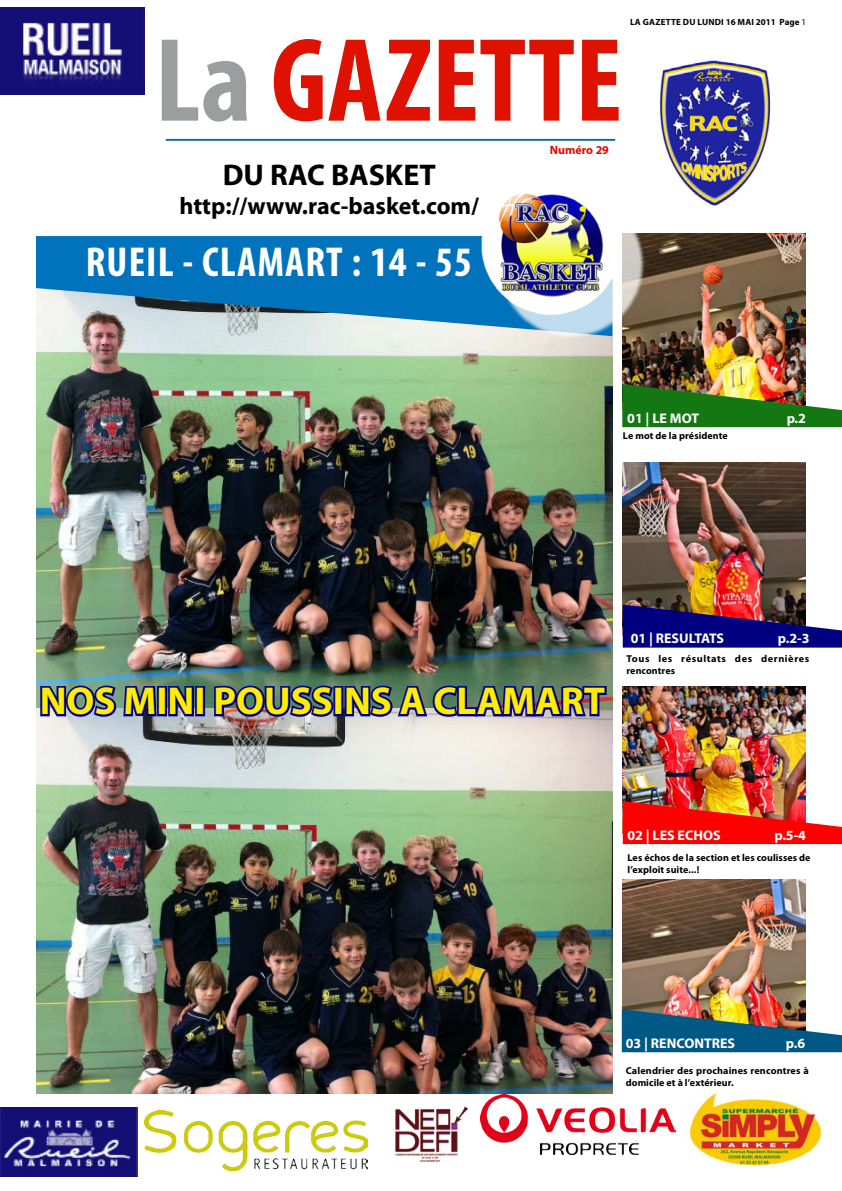
<style>
.page{position:relative;width:842px;height:1191px;background:#fff}
.page>*{position:absolute;margin:0;border:0;box-sizing:border-box;transform-origin:0 0}
.t1{font:700 condensed 120px "Myriad Pro";color:#df1100}
.t2{font:700 condensed 42px "Myriad Pro";letter-spacing:.025em;color:#fff}
.t3{font:700 39px "Myriad Pro";color:#ffed00}
.t4{font:700 30px "Myriad Pro";color:#000}
.t5{font:700 24px "Myriad Pro";color:#000}
.t6{font:700 14px "Myriad Pro";color:#fff}
.t7{font:700 12px "Myriad Pro";color:#df0a00}
.t8{font:700 10px/12px "Myriad Pro";letter-spacing:.01em;color:#000}
.t9{font:700 10px/12px "Myriad Pro";letter-spacing:.055em;color:#000}
.t10{font:700 9px "Myriad Pro";color:#000}
.t11{font:700 9px "Myriad Pro";letter-spacing:.02em;color:#000}
.s1{color:#9c9d9f}
.s2{font-weight:400}
</style>
<div class="page">
<img style="left:36px;top:336px;width:576px;height:757px">
<svg style="left:38px;top:682px;width:121px;height:38px;background:#45538e"></svg>
<div style="left:157px;top:686px;width:10px;height:30px;border:4px solid #000080"></div>
<svg style="left:166px;top:682px;width:30px;height:38px"></svg>
<div style="left:195px;top:686px;width:10px;height:30px;border:4px solid #000080"></div>
<svg style="left:212px;top:683px;width:123px;height:36px;background:#39427e"></svg>
<div style="left:333px;top:686px;width:10px;height:30px;border:4px solid #000080"></div>
<svg style="left:343px;top:682px;width:266px;height:38px;background:#434b7f"></svg>
<hr style="left:166px;top:139px;width:449px;height:1px;background:#005ea8">
<hr style="left:166px;top:140px;width:449px;height:1px;background:#005ea8">
<img style="left:145px;top:1110px;width:222px;height:60px">
<img style="left:689px;top:1090px;width:134px;height:77px">
<img style="left:480px;top:1094px;width:195px;height:61px">
<img style="left:660px;top:60px;width:111px;height:146px">
<img style="left:622px;top:234px;width:184px;height:150px">
<img style="left:622px;top:463px;width:184px;height:173px">
<img style="left:622px;top:686px;width:184px;height:147px">
<img style="left:622px;top:879px;width:184px;height:130px">
<img style="left:622px;top:384px;width:220px;height:43px">
<img style="left:623px;top:604px;width:219px;height:43px">
<img style="left:623px;top:801px;width:219px;height:43px">
<img style="left:622px;top:1009px;width:220px;height:43px">
<svg style="left:36px;top:236px;width:461px;height:100px;background:#3c8dc0"></svg>
<div style="left:497px;top:190px;width:148px;height:148px;background:#fff;opacity:.75"></div>
<img style="left:478px;top:190px;width:148px;height:128px">
<img style="left:0;top:8px;width:145px;height:87px">
<img style="left:0;top:1107px;width:138px;height:69px">
<img style="left:395px;top:1106px;width:74px;height:56px">
<h1 class="t1" style="left:155px;top:6px;width:469px"><span class="s1">La</span> GAZETTE</h1>
<h3 class="t4" style="left:223px;top:155px;width:215px">DU RAC BASKET</h3>
<h3 class="t5" style="left:180px;top:190px;width:301px">http://www.rac-basket.com/</h3>
<h2 class="t2" style="left:86px;top:236px;width:388px">RUEIL - CLAMART : 14 - 55</h2>
<p class="t7" style="left:550px;top:142px;width:61px">Numéro 29</p>
<p class="t11" style="left:630px;top:16px;width:74px">la gazette du lun</p>
<p class="t10" style="left:715px;top:16px;width:93px">di 16 MAI 2011 page <span class="s2">1</span></p>
<h3 class="t6" style="left:627px;top:409px;width:73px">01 | LE MOT</h3>
<h3 class="t6" style="left:787px;top:409px;width:21px">p.2</h3>
<p class="t8" style="left:623px;top:430px;width:106px">Le mot de la présidente</p>
<h3 class="t6" style="left:631px;top:629px;width:95px">01 | RESULTATS</h3>
<h3 class="t6" style="left:778px;top:629px;width:33px">p.2-3</h3>
<h3 class="t3" style="left:40px;top:676px;width:567px">NOS MINI POUSSINS A CLAMART</h3>
<p class="t9" style="left:626px;top:652px;width:184px">Tous les résultats des dernières rencontres</p>
<h3 class="t6" style="left:627px;top:826px;width:95px">02 | LES ECHOS</h3>
<h3 class="t6" style="left:774px;top:826px;width:33px">p.5-4</h3>
<p class="t8" style="left:627px;top:851px;width:185px">Les échos de la section et les coulisses de l’exploit suite...!</p>
<h3 class="t6" style="left:626px;top:1034px;width:111px">03 | RENCONTRES</h3>
<h3 class="t6" style="left:786px;top:1034px;width:21px">p.6</h3>
<p class="t8" style="left:626px;top:1064px;width:184px">Calendrier des prochaines rencontres à domicile et à l’extérieur.</p>
</div>
